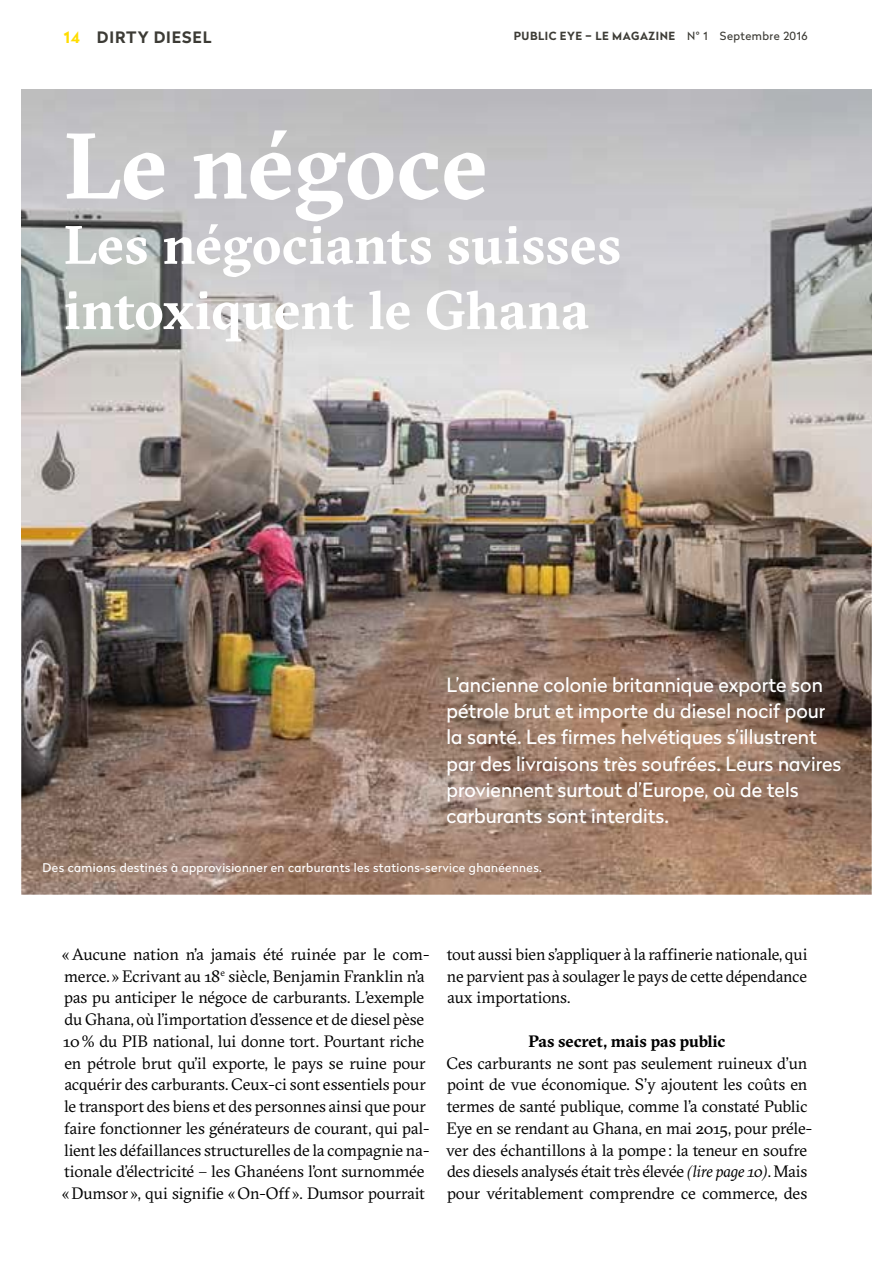
<style>
.page{position:relative;width:893px;height:1263px;background:#fff}
.page>*{position:absolute;margin:0;border:0;box-sizing:border-box;transform-origin:0 0}
.t1{font:700 93px "GT Sectra";letter-spacing:.005em;color:#fff}
.t2{font:700 54px/65.2px "GT Sectra";letter-spacing:.01em;color:#fff}
.t3{font:19.5px/26.2px "Radikal";color:#fff}
.t4{font:16.5px/21.8px "GT Sectra";letter-spacing:-.005em;color:#000}
.t5{font:700 16.5px "GT Sectra";color:#000}
.t6{font:700 15.75px "Radikal";letter-spacing:.055em;color:#3c3b35}
.t7{font:12px "Radikal";letter-spacing:.03em;color:#fff}
.t8{font:700 11.25px "Radikal";letter-spacing:.045em;color:#3c3b35}
.s1{color:#fd0}
.s2{font-weight:400}
.s3{font-style:italic}
</style>
<div class="page">
<img style="left:21px;top:547px;width:851px;height:348px">
<img style="left:21px;top:90px;width:851px;height:457px">
<p class="t6" style="left:64px;top:26px;width:149px"><span class="s1">14</span> DIRTY DIESEL</p>
<p class="t8" style="left:514px;top:28px;width:295px">PUBLIC EYE – LE MAGAZINE <span class="s2">N° 1 Septembre 2016</span></p>
<h1 class="t1" style="left:64px;top:106px;width:425px">Le négoce</h1>
<h2 class="t2" style="left:64px;top:211px;width:559px">Les négociants suisses intoxiquent le Ghana</h2>
<p class="t3" style="left:446px;top:671px;width:396px">L’ancienne colonie britannique exporte son pétrole brut et importe du diesel nocif pour la santé. Les firmes helvétiques s’illustrent par des livraisons très soufrées. Leurs navires proviennent surtout d’Europe, où de tels carburants sont interdits.</p>
<p class="t7" style="left:43px;top:860px;width:501px">Des camions destinés à approvisionner en carburants les stations-service ghanéennes.</p>
<p class="t4" style="left:62px;top:943px;width:369px">«Aucune nation n’a jamais été ruinée par le com&shy;merce. » Ecrivant au 18<sup>e</sup> siècle, Benjamin Franklin n’a pas pu anticiper le négoce de carburants. L’exemple du Ghana, où l’importation d’essence et de diesel pèse 10 % du PIB national, lui donne tort. Pourtant riche en pétrole brut qu’il exporte, le pays se ruine pour acquérir des carburants. Ceux-ci sont essentiels pour le transport des biens et des personnes ainsi que pour faire fonctionner les générateurs de courant, qui pal&shy;lient les défaillances structurelles de la compagnie na&shy;tionale d’électricité – les Ghanéens l’ont surnommée «Dumsor », qui signifie «On-Off ». Dumsor pourrait</p>
<p class="t4" style="left:447px;top:943px;width:362px;text-align:justify">tout aussi bien s’appliquer à la raffinerie nationale, qui ne parvient pas à soulager le pays de cette dépendance aux importations.</p>
<p class="t5" style="left:528px;top:1030px;width:198px">Pas secret, mais pas public</p>
<p class="t4" style="left:446px;top:1052px;width:367px">Ces carburants ne sont pas seulement ruineux d’un point de vue économique. S’y ajoutent les coûts en termes de santé publique, comme l’a constaté Public Eye en se rendant au Ghana, en mai 2015, pour préle&shy;ver des échantillons à la pompe : la teneur en soufre des diesels analysés était très élevée <span class="s3">(lire page 10)</span>. Mais pour véritablement comprendre ce commerce, des</p>
</div>
